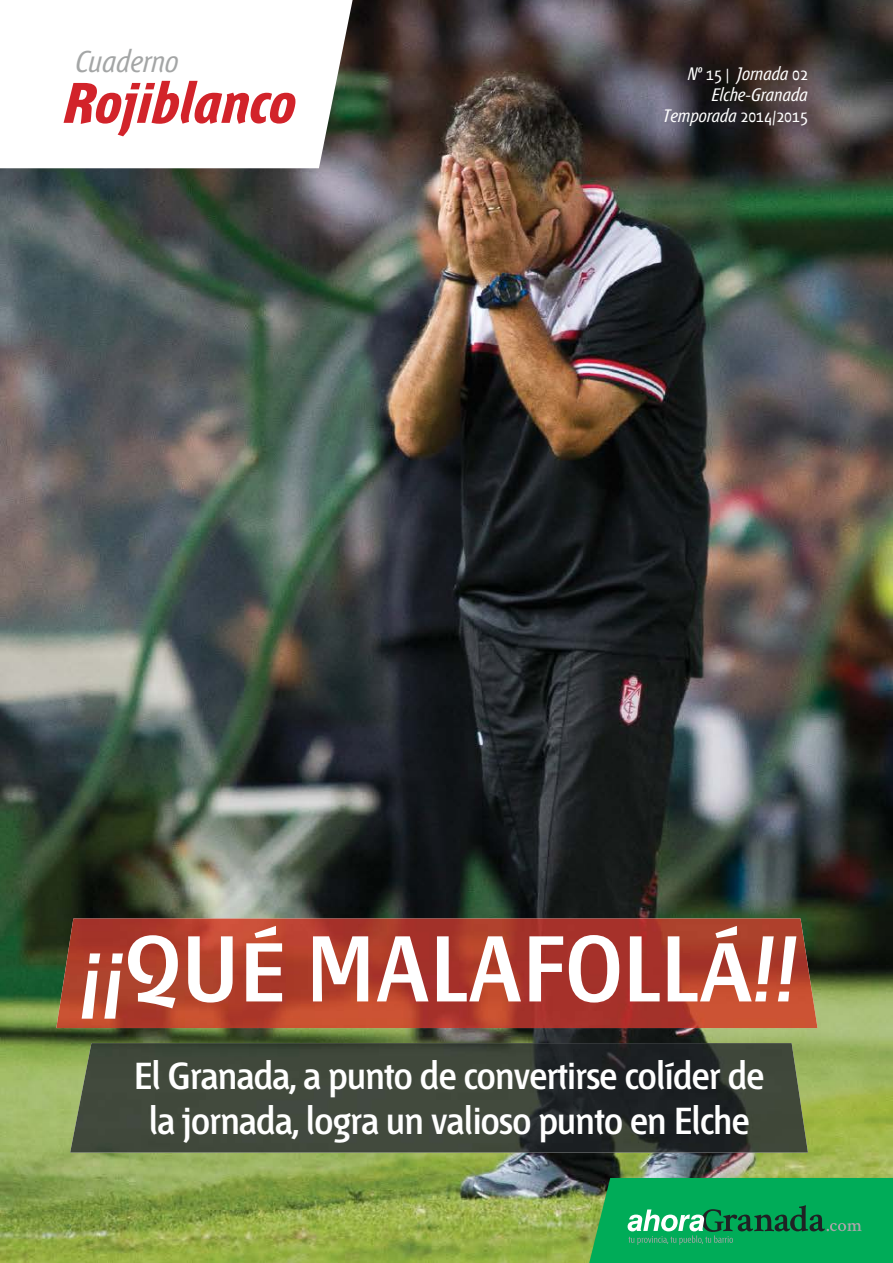
<style>
.page{position:relative;width:893px;height:1263px;background:#fff}
.page>*{position:absolute;margin:0;border:0;box-sizing:border-box;transform-origin:0 0}
.t1{font:600 93px "Fontana ND Cc Os F";color:#fff}
.t2{font:italic 700 57px "Fontana ND Ee Os F";color:#d2232a}
.t3{font:600 37.5px/45px "Fontana ND Cc Os F";letter-spacing:-.02em;color:#fff;text-align:center}
.t4{font:italic 30px "Fontana ND Aa Os F";color:#a4a6a6}
.t5{font:italic 18px/21px "Fontana ND Aa Os F";color:#fff;text-align:right}
</style>
<div class="page">
<img style="left:0;top:0;width:893px;height:1263px">
<svg style="left:0;top:0;width:353px;height:168px"></svg>
<svg style="left:589px;top:1178px;width:304px;height:85px;background:#0ea75a"></svg>
<img style="left:70px;top:1043px;width:738px;height:109px">
<img style="left:56px;top:918px;width:761px;height:110px">
<p class="t4" style="left:75px;top:47px;width:105px">Cuaderno</p>
<h2 class="t2" style="left:64px;top:76px;width:234px">Rojiblanco</h2>
<p class="t5" style="left:663px;top:65px;width:146px">Nº 15 | Jornada 02<br>Elche-Granada<br>Temporada 2014/2015</p>
<h1 class="t1" style="left:80px;top:925px;width:720px">¡¡QUÉ MALAFOLLÁ!!</h1>
<p class="t3" style="left:134px;top:1056px;width:632px">El Granada, a punto de convertirse colíder de la jornada, logra un valioso punto en Elche</p>
</div>
